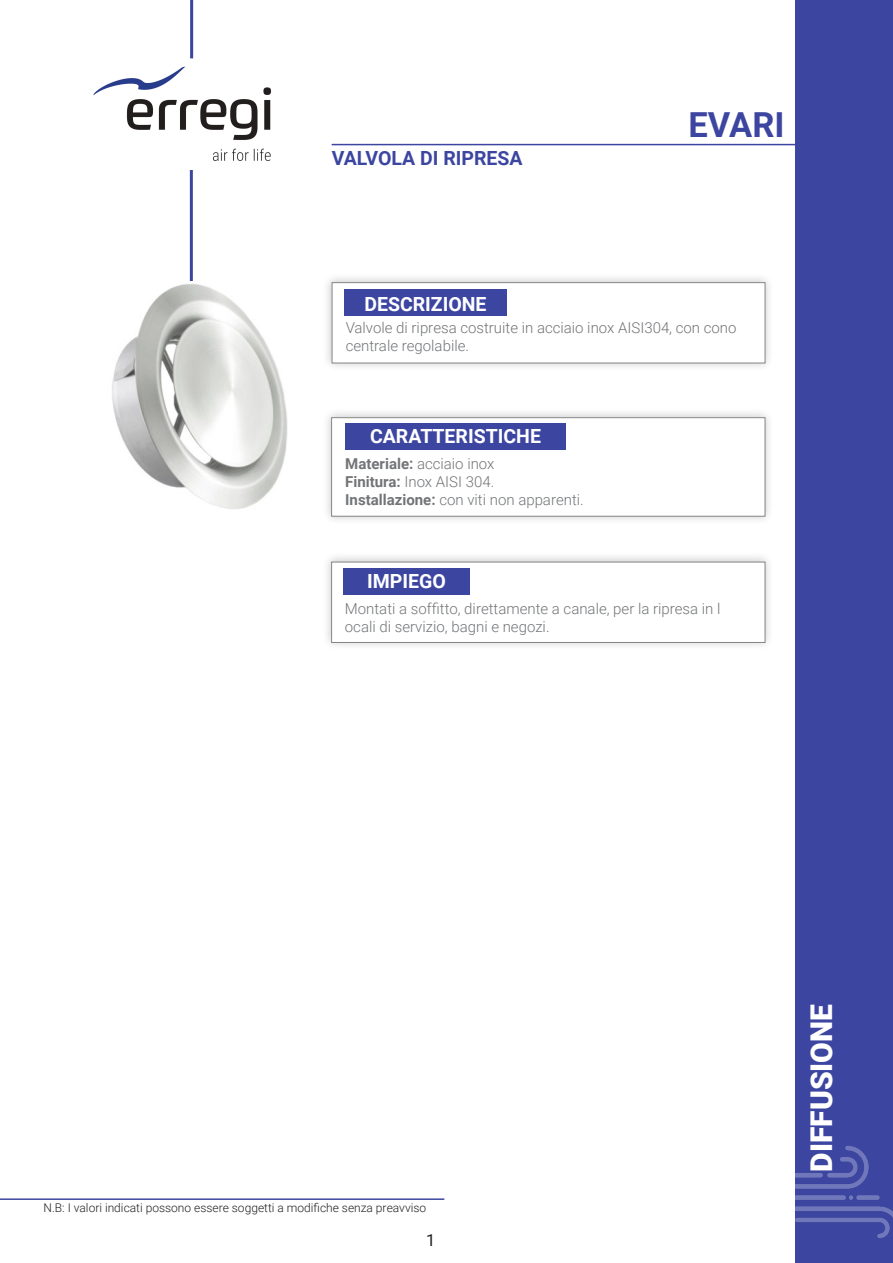
<style>
.page{position:relative;width:893px;height:1263px;background:#fff}
.page>*{position:absolute;margin:0;border:0;box-sizing:border-box;transform-origin:0 0}
.t1{font:700 34.5px "Roboto";color:#3c46a1}
.t2{font:900 30px "Roboto";color:#fff}
.t3{font:700 19.5px "Roboto";color:#fff}
.t4{font:700 19.5px "Roboto";color:#3c46a1}
.t5{font:16.5px "Roboto";color:#231f20}
.t6{font:300 15px/18px "Roboto";color:#727477}
.t7{font:300 12px "Roboto";color:#231f20}
.s1{font-weight:700}
</style>
<div class="page">
<div style="left:795px;top:0;width:98px;height:1263px;background:#3c46a1"></div>
<hr style="left:332px;top:144px;width:483px;height:1px;background:#3c46a1">
<hr style="left:190px;top:0;width:3px;height:58px;background:#3c46a1">
<img style="left:795px;top:1146px;width:98px;height:92px">
<div style="left:322px;top:407px;width:453px;height:118px;background:#231f20;opacity:.46"></div>
<div style="left:332px;top:418px;width:433px;height:98px;background:#fff"></div>
<hr style="left:190px;top:169px;width:3px;height:138px;background:#3c46a1">
<div style="left:323px;top:272px;width:452px;height:100px;background:#231f20;opacity:.46"></div>
<div style="left:332px;top:283px;width:433px;height:80px;background:#fff"></div>
<div style="left:345px;top:290px;width:162px;height:26px;background:#3c46a1"></div>
<div style="left:346px;top:423px;width:220px;height:26px;background:#3c46a1"></div>
<div style="left:322px;top:552px;width:453px;height:99px;background:#231f20;opacity:.46"></div>
<div style="left:332px;top:562px;width:433px;height:80px;background:#fff"></div>
<div style="left:344px;top:568px;width:126px;height:26px;background:#3c46a1"></div>
<img style="left:112px;top:281px;width:176px;height:228px">
<img style="left:93px;top:66px;width:179px;height:104px">
<hr style="left:0;top:1198px;width:444px;height:2px;background:#3c46a1">
<p class="t4" style="left:332px;top:144px;width:193px">VALVOLA DI RIPRESA</p>
<p class="t3" style="left:364px;top:291px;width:124px">DESCRIZIONE</p>
<p class="t1" style="left:688px;top:101px;width:98px">EVARI</p>
<p class="t6" style="left:346px;top:318px;width:392px">Valvole di ripresa costruite in acciaio inox AISI304, con cono centrale regolabile.</p>
<p class="t3" style="left:370px;top:423px;width:172px">CARATTERISTICHE</p>
<p class="t6" style="left:345px;top:454px;width:151px"><span class="s1">Materiale:</span> acciaio inox</p>
<p class="t6" style="left:345px;top:472px;width:151px"><span class="s1">Finitura:</span> Inox AISI 304.</p>
<p class="t6" style="left:345px;top:490px;width:240px"><span class="s1">Installazione:</span> con viti non apparenti.</p>
<p class="t3" style="left:367px;top:568px;width:80px">IMPIEGO</p>
<p class="t6" style="left:345px;top:599px;width:377px">Montati a soffitto, direttamente a canale, per la ripresa in l</p>
<p class="t6" style="left:345px;top:617px;width:206px">ocali di servizio, bagni e negozi.</p>
<p class="t7" style="left:44px;top:1199px;width:384px">N.B: I valori indicati possono essere soggetti a modifiche senza preavviso</p>
<p class="t5" style="left:426px;top:1228px;width:11px">1</p>
<p class="t2" style="left:801px;top:1171px;width:169px;rotate:-90deg">DIFFUSIONE</p>
</div>
